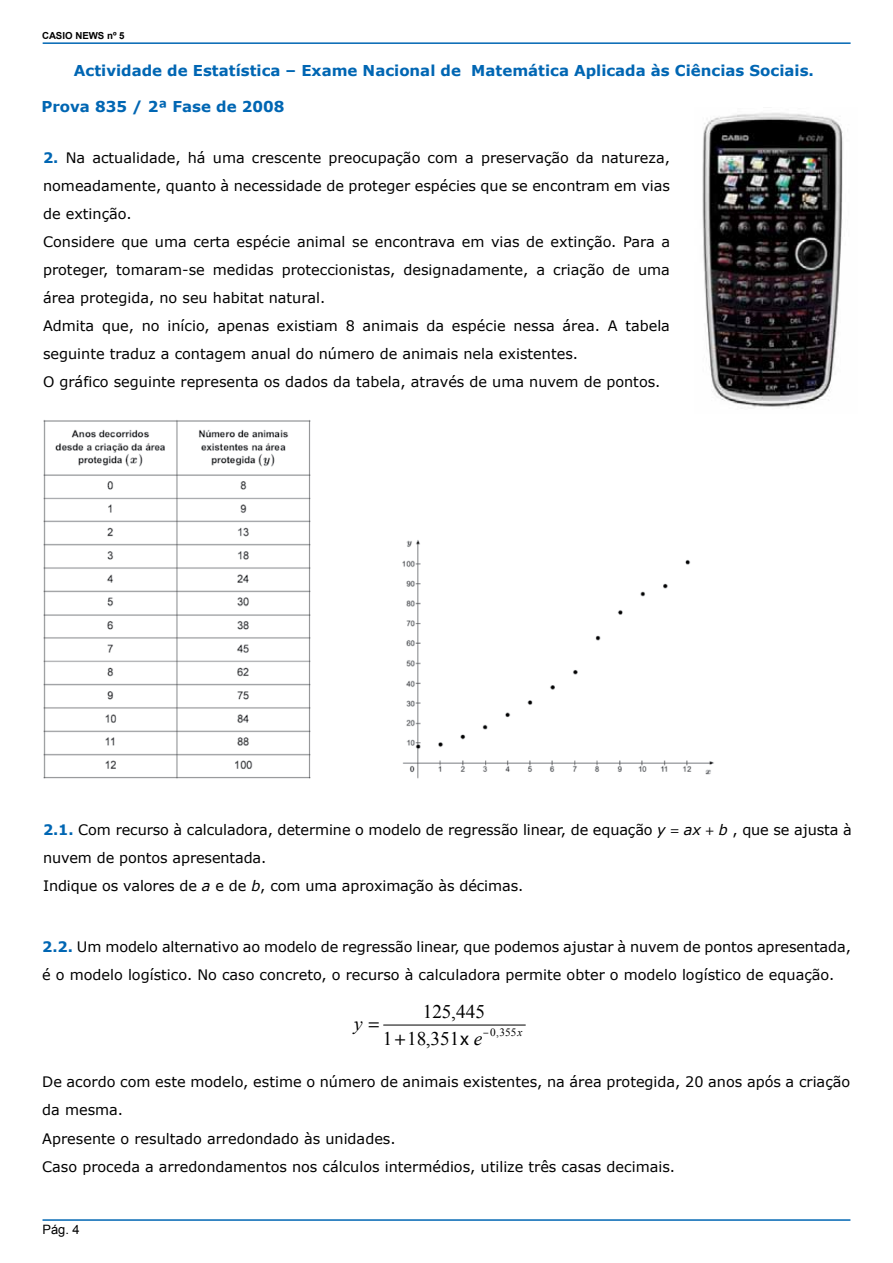
<style>
.page{position:relative;width:893px;height:1263px;background:#fff}
.page>*{position:absolute;margin:0;border:0;box-sizing:border-box;transform-origin:0 0}
.t1{font:19.2px "Times New Roman";color:#000}
.t2{font:italic 19.2px "Times New Roman";color:#000}
.t3{font:19.2px "Myriad Pro";color:#000}
.t4{font:700 15px "Verdana";color:#0066b3}
.t5{font:14.4px/28px "Verdana";color:#000}
.t6{font:12.9px "Arial";color:#000}
.t7{font:11.25px "Times New Roman";color:#000}
.t8{font:700 9.75px "Arial";color:#000}
.s1{font-weight:700;color:#0066b3}
.s2{font-style:italic}
.s3{font-family:"Myriad Pro"}
.s4{font-family:"Myriad Pro";font-style:normal}
</style>
<div class="page">
<hr style="left:43px;top:1219px;width:807px;height:2px;background:#0066b3">
<hr style="left:43px;top:42px;width:808px;height:2px;background:#0066b3">
<img style="left:702px;top:113px;width:141px;height:295px">
<img style="left:43px;top:420px;width:268px;height:359px">
<img style="left:402px;top:540px;width:312px;height:239px">
<hr style="left:384px;top:1025px;width:141px;height:1px;background:#000">
<p class="t8" style="left:42px;top:29px;width:84px">CASIO NEWS nº 5</p>
<p class="t4" style="left:74px;top:61px;width:742px">Actividade de Estatística – Exame Nacional de Matemática Aplicada às Ciências Sociais.</p>
<p class="t4" style="left:41px;top:97px;width:245px">Prova 835 / 2ª Fase de 2008</p>
<p class="t5" style="left:43px;top:143px;width:629px"><span class="s1">2.</span> Na actualidade, há uma crescente preocupação com a preservação da natureza, nomeadamente, quanto à necessidade de proteger espécies que se encontram em vias de extinção.<br>Considere que uma certa espécie animal se encontrava em vias de extinção. Para a proteger, tomaram-se medidas proteccionistas, designadamente, a criação de uma área protegida, no seu habitat natural.<br>Admita que, no início, apenas existiam 8 animais da espécie nessa área. A tabela seguinte traduz a contagem anual do número de animais nela existentes.<br>O gráfico seguinte representa os dados da tabela, através de uma nuvem de pontos.</p>
<p class="t5" style="left:43px;top:815px;width:810px"><span class="s1">2.1.</span> Com recurso à calculadora, determine o modelo de regressão linear, de equação <span class="s2">y</span> <span class="s3">=</span> <span class="s2">ax</span> <span class="s3">+</span> <span class="s2">b</span> , que se ajusta à nuvem de pontos apresentada.<br>Indique os valores de <span class="s2">a</span> e de <span class="s2">b</span>, com uma aproximação às décimas.</p>
<p class="t5" style="left:42px;top:932px;width:810px"><span class="s1">2.2.</span> Um modelo alternativo ao modelo de regressão linear, que podemos ajustar à nuvem de pontos apresentada, é o modelo logístico. No caso concreto, o recurso à calculadora permite obter o modelo logístico de equação.</p>
<h1 class="t1" style="left:423px;top:1000px;width:64px">125,445</h1>
<h1 class="t2" style="left:354px;top:1012px;width:27px">y <span class="s4">=</span></h1>
<p class="t7" style="left:483px;top:1026px;width:41px"><span class="s3">–</span>0,355<span class="s2">x</span></p>
<h1 class="t1" style="left:383px;top:1027px;width:101px">1 18,351<span class="s3">x</span> <span class="s2">e</span></h1>
<h1 class="t3" style="left:395px;top:1026px;width:13px">+</h1>
<p class="t5" style="left:42px;top:1068px;width:809px">De acordo com este modelo, estime o número de animais existentes, na área protegida, 20 anos após a criação da mesma.<br>Apresente o resultado arredondado às unidades.<br>Caso proceda a arredondamentos nos cálculos intermédios, utilize três casas decimais.</p>
<p class="t6" style="left:43px;top:1221px;width:39px">Pág. 4</p>
</div>
